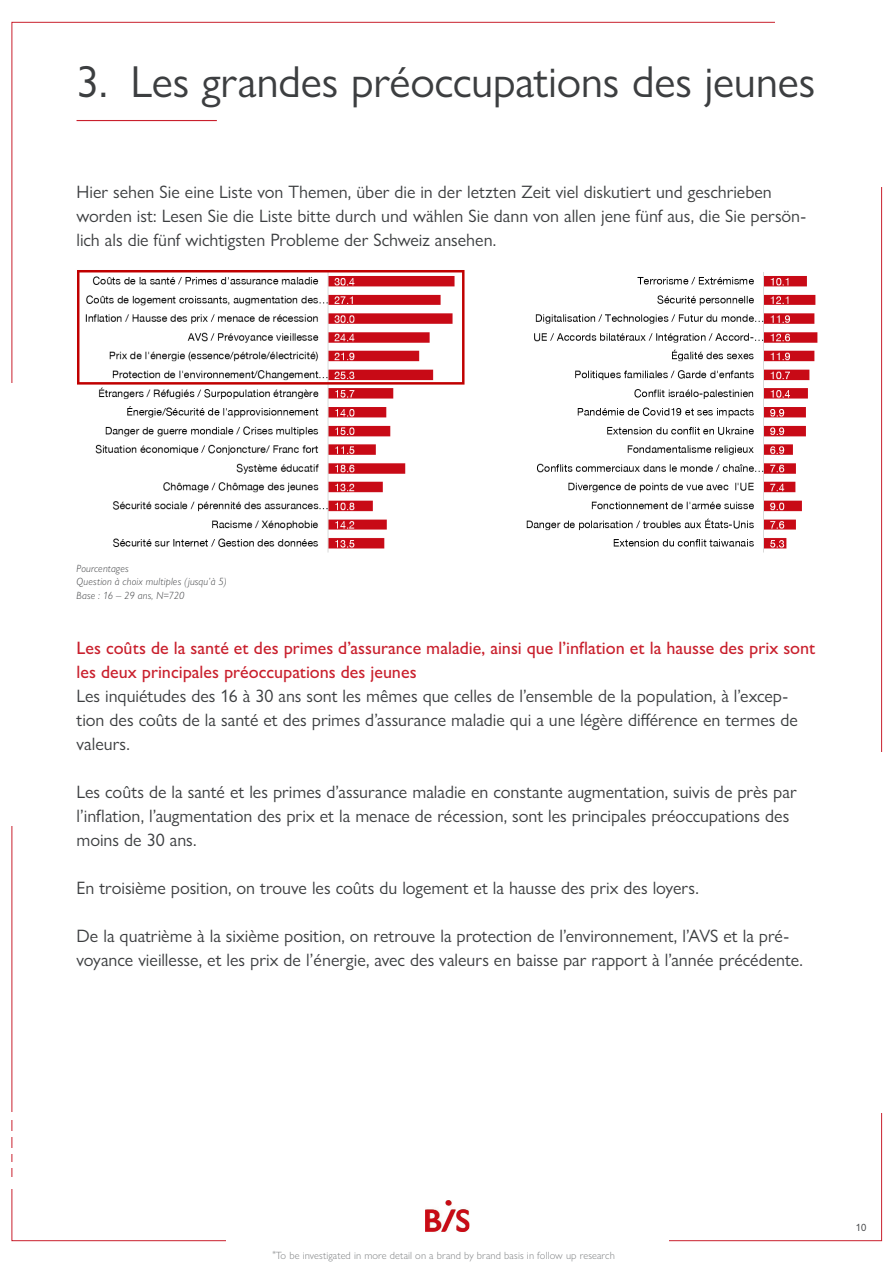
<style>
.page{position:relative;width:893px;height:1263px;background:#fff}
.page>*{position:absolute;margin:0;border:0;box-sizing:border-box;transform-origin:0 0}
.t1{font:45px "Gill Sans Nova";letter-spacing:-.005em;color:#3c3e40}
.t2{font:18px/24px "Gill Sans Nova";color:#3c3e40}
.t3{font:500 18px/24px "Gill Sans Nova";color:#c9202d}
.t4{font:300 10.5px "Gill Sans Nova";letter-spacing:.01em;color:#7c7f80}
.t5{font:italic 300 10.5px/13.5px "Gill Sans Nova";letter-spacing:.02em;color:#3c3e40}
.t6{font:10.5px "Gill Sans Nova";color:#3c3e40}
</style>
<div class="page">
<img style="left:426px;top:1212px;width:44px;height:20px">
<img style="left:426px;top:1200px;width:43px;height:31px">
<hr style="left:77px;top:120px;width:140px;height:1px;background:#c9202d">
<img style="left:526px;top:272px;width:292px;height:281px">
<img style="left:77px;top:270px;width:388px;height:283px">
<h1 class="t1" style="left:77px;top:54px;width:740px">3. Les grandes préoccupations des jeunes</h1>
<p class="t2" style="left:77px;top:180px;width:731px">Hier sehen Sie eine Liste von Themen, über die in der letzten Zeit viel diskutiert und geschrieben worden ist: Lesen Sie die Liste bitte durch und wählen Sie dann von allen jene fünf aus, die Sie persön&shy;lich als die fünf wichtigsten Probleme der Schweiz ansehen.</p>
<p class="t5" style="left:77px;top:561px;width:152px">Pourcentages<br>Question à choix multiples (jusqu’à 5)<br>Base : 16 – 29 ans, N=720</p>
<p class="t3" style="left:77px;top:636px;width:740px">Les coûts de la santé et des primes d’assurance maladie, ainsi que l’inflation et la hausse des prix sont les deux principales préoccupations des jeunes</p>
<p class="t2" style="left:77px;top:684px;width:723px">Les inquiétudes des 16 à 30 ans sont les mêmes que celles de l’ensemble de la population, à l’excep&shy;tion des coûts de la santé et des primes d’assurance maladie qui a une légère différence en termes de valeurs.</p>
<p class="t2" style="left:77px;top:780px;width:722px">Les coûts de la santé et les primes d’assurance maladie en constante augmentation, suivis de près par l’inflation, l’augmentation des prix et la menace de récession, sont les principales préoccupations des moins de 30 ans.</p>
<p class="t2" style="left:77px;top:876px;width:624px">En troisième position, on trouve les coûts du logement et la hausse des prix des loyers.</p>
<p class="t2" style="left:77px;top:924px;width:728px">De la quatrième à la sixième position, on retrouve la protection de l’environnement, l’AVS et la pré&shy;voyance vieillesse, et les prix de l’énergie, avec des valeurs en baisse par rapport à l’année précédente.</p>
<p class="t4" style="left:272px;top:1248px;width:344px"><sup>*</sup>To be investigated in more detail on a brand by brand basis in follow up research</p>
<p class="t6" style="left:856px;top:1221px;width:12px">10</p>
</div>
